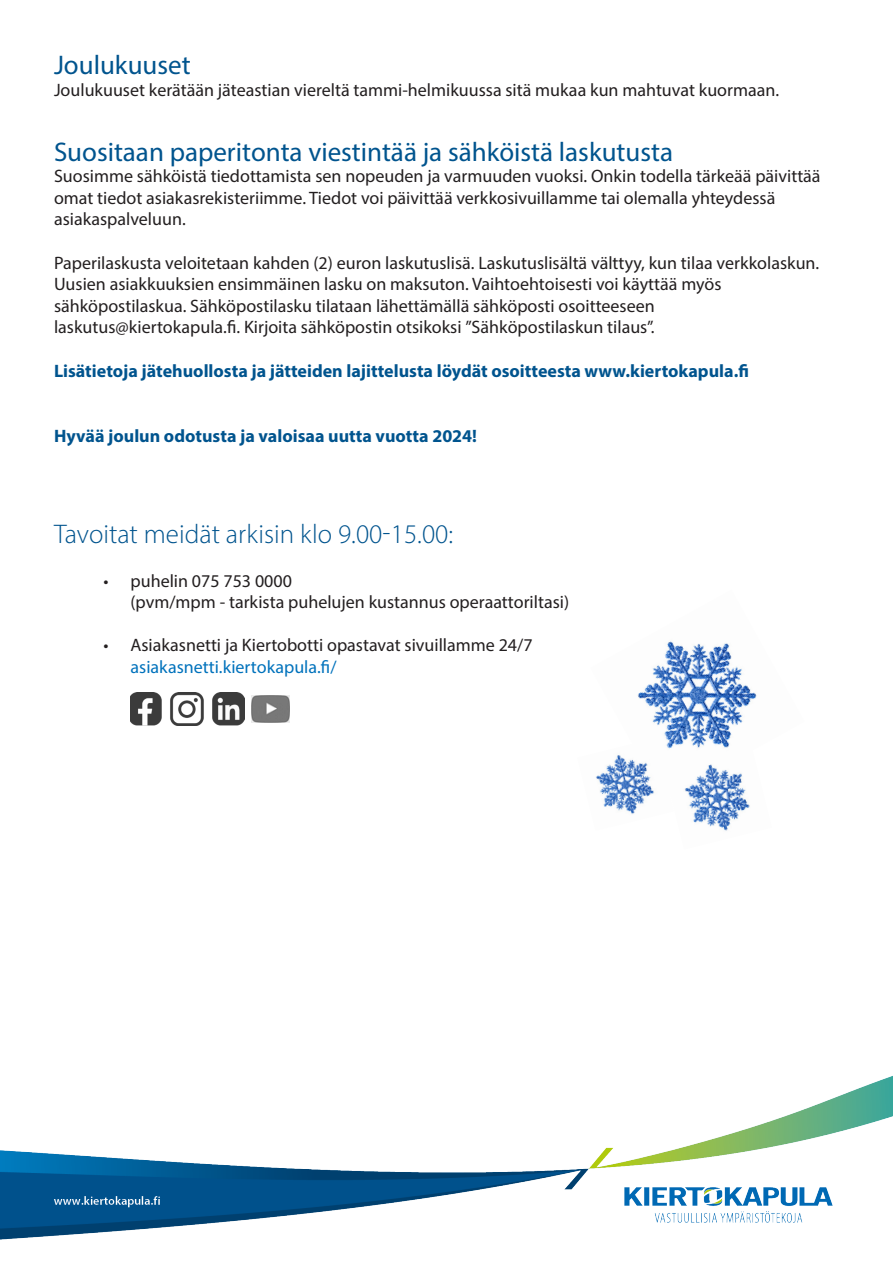
<style>
.page{position:relative;width:893px;height:1263px;background:#fff}
.page>*{position:absolute;margin:0;border:0;box-sizing:border-box;transform-origin:0 0}
.t1{font:27px "Myriad Pro";color:#00548e}
.t2{font:300 27px "Myriad Pro";color:#00548e}
.t3{font:18px/21.6px "Myriad Pro";color:#231f20}
.t4{font:700 18px "Myriad Pro";color:#00548e}
.s1{color:#0072bc}
</style>
<div class="page">
<img style="left:0;top:1075px;width:893px;height:165px">
<img style="left:637px;top:641px;width:120px;height:105px">
<img style="left:596px;top:738px;width:78px;height:76px">
<img style="left:664px;top:746px;width:86px;height:85px">
<img style="left:131px;top:692px;width:113px;height:33px">
<img style="left:251px;top:696px;width:38px;height:27px">
<p class="t1" style="left:54px;top:49px;width:138px">Joulukuuset</p>
<p class="t3" style="left:54px;top:79px;width:727px">Joulukuuset kerätään jäteastian viereltä tammi-helmikuussa sitä mukaa kun mahtuvat kuormaan.</p>
<p class="t1" style="left:54px;top:135px;width:621px">Suositaan paperitonta viestintää ja sähköistä laskutusta</p>
<p class="t3" style="left:54px;top:165px;width:768px">Suosimme sähköistä tiedottamista sen nopeuden ja varmuuden vuoksi. Onkin todella tärkeää päivittää omat tiedot asiakasrekisteriimme. Tiedot voi päivittää verkkosivuillamme tai olemalla yhteydessä asiakaspalveluun.</p>
<p class="t3" style="left:54px;top:252px;width:767px">Paperilaskusta veloitetaan kahden (2) euron laskutuslisä. Laskutuslisältä välttyy, kun tilaa verkkolaskun.<br>Uusien asiakkuuksien ensimmäinen lasku on maksuton. Vaihtoehtoisesti voi käyttää myös sähköpostilaskua. Sähköpostilasku tilataan lähettämällä sähköposti osoitteeseen laskutus@kiertokapula.fi. Kirjoita sähköpostin otsikoksi ”Sähköpostilaskun tilaus”.</p>
<p class="t4" style="left:54px;top:359px;width:696px">Lisätietoja jätehuollosta ja jätteiden lajittelusta löydät osoitteesta www.kiertokapula.fi</p>
<p class="t4" style="left:54px;top:424px;width:425px">Hyvää joulun odotusta ja valoisaa uutta vuotta 2024!</p>
<p class="t2" style="left:54px;top:518px;width:401px">Tavoitat meidät arkisin klo 9.00-15.00:</p>
<p class="t3" style="left:131px;top:569px;width:440px;text-indent:-27px">• puhelin 075 753 0000<br>(pvm/mpm - tarkista puhelujen kustannus operaattoriltasi)</p>
<p class="t3" style="left:131px;top:634px;width:404px;text-indent:-27px">• Asiakasnetti ja Kiertobotti opastavat sivuillamme 24/7 <span class="s1">asiakasnetti.kiertokapula.fi/</span></p>
</div>
